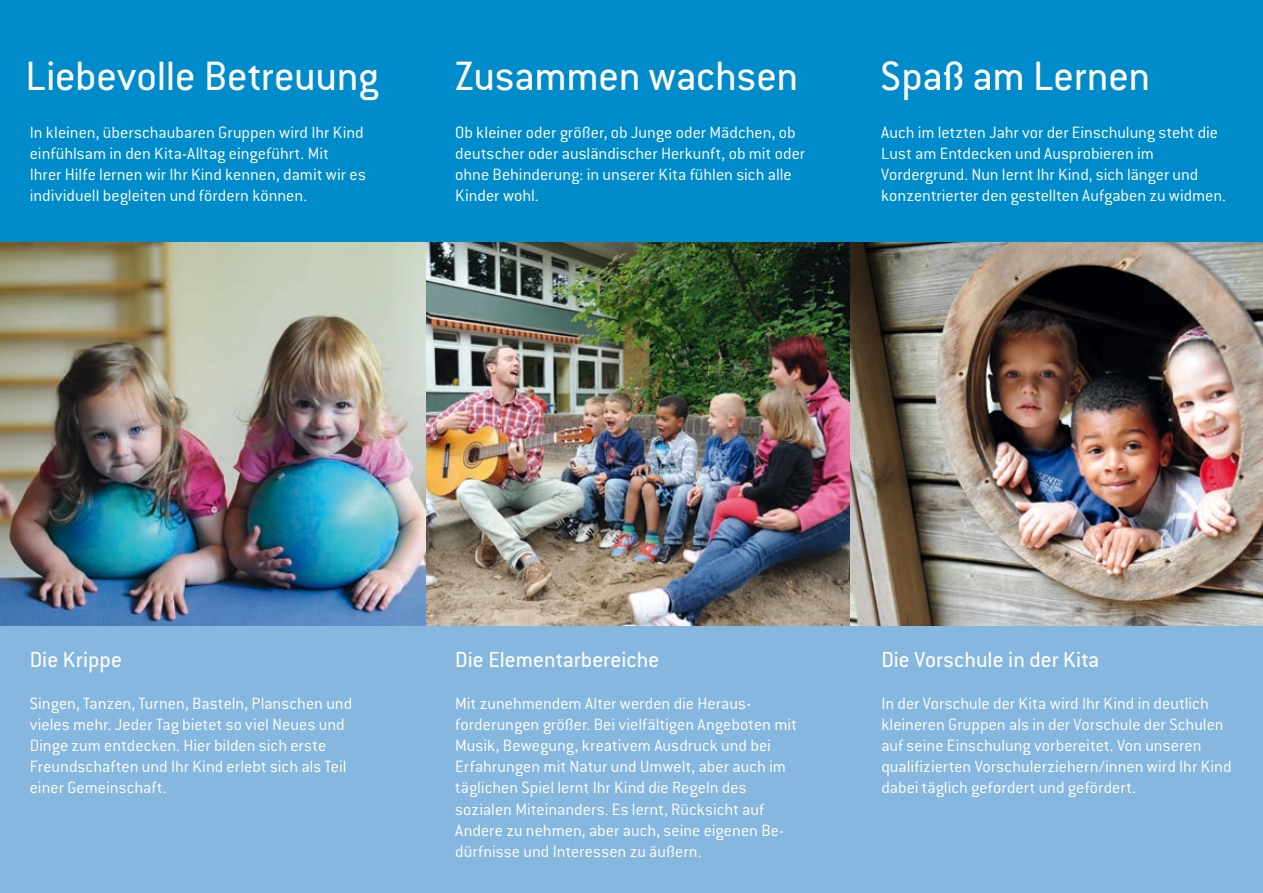
<style>
.page{position:relative;width:1263px;height:893px;background:#fff}
.page>*{position:absolute;margin:0;border:0;box-sizing:border-box;transform-origin:0 0}
.t1{font:45px "Conduit For Elbkinder";color:#fff}
.t2{font:24px "Conduit For Elbkinder";letter-spacing:.005em;color:#fff}
.t3{font:300 18px/21px "Conduit For Elbkinder";color:#fff}
</style>
<div class="page">
<div style="left:0;top:0;width:1263px;height:247px;background:#008cca"></div>
<div style="left:0;top:555px;width:1263px;height:338px;background:#86b7df"></div>
<img style="left:0;top:242px;width:1263px;height:383px">
<h1 class="t1" style="left:26px;top:51px;width:354px">Liebevolle Betreuung</h1>
<h1 class="t1" style="left:455px;top:51px;width:345px">Zusammen wachsen</h1>
<h1 class="t1" style="left:880px;top:51px;width:271px">Spaß am Lernen</h1>
<p class="t3" style="left:30px;top:122px;width:338px">In kleinen, überschaubaren Gruppen wird Ihr Kind einfühlsam in den Kita-Alltag eingeführt. Mit<br>Ihrer Hilfe lernen wir Ihr Kind kennen, damit wir es individuell begleiten und fördern können.</p>
<p class="t3" style="left:455px;top:122px;width:352px">Ob kleiner oder größer, ob Junge oder Mädchen, ob deutscher oder ausländischer Herkunft, ob mit oder ohne Behinderung: in unserer Kita fühlen sich alle Kinder wohl.</p>
<p class="t3" style="left:881px;top:122px;width:346px">Auch im letzten Jahr vor der Einschulung steht die Lust am Entdecken und Ausprobieren im Vordergrund. Nun lernt Ihr Kind, sich länger und konzentrierter den gestellten Aufgaben zu widmen.</p>
<h2 class="t2" style="left:30px;top:646px;width:94px">Die Krippe</h2>
<p class="t3" style="left:30px;top:693px;width:324px">Singen, Tanzen, Turnen, Basteln, Planschen und vieles mehr. Jeder Tag bietet so viel Neues und Dinge zum entdecken. Hier bilden sich erste Freundschaften und Ihr Kind erlebt sich als Teil einer Gemeinschaft.</p>
<h2 class="t2" style="left:455px;top:646px;width:206px">Die Elementarbereiche</h2>
<p class="t3" style="left:455px;top:693px;width:343px">Mit zunehmendem Alter werden die Heraus&shy;forderungen größer. Bei vielfältigen Angeboten mit Musik, Bewegung, kreativem Ausdruck und bei Erfahrungen mit Natur und Umwelt, aber auch im täglichen Spiel lernt Ihr Kind die Regeln des sozialen Miteinanders. Es lernt, Rücksicht auf Andere zu nehmen, aber auch, seine eigenen Be&shy;dürfnisse und Interessen zu äußern.</p>
<h2 class="t2" style="left:881px;top:646px;width:219px">Die Vorschule in der Kita</h2>
<p class="t3" style="left:881px;top:693px;width:352px">In der Vorschule der Kita wird Ihr Kind in deutlich kleineren Gruppen als in der Vorschule der Schulen auf seine Einschulung vorbereitet. Von unseren qualifizierten Vorschulerziehern/innen wird Ihr Kind dabei täglich gefordert und gefördert.</p>
</div>
